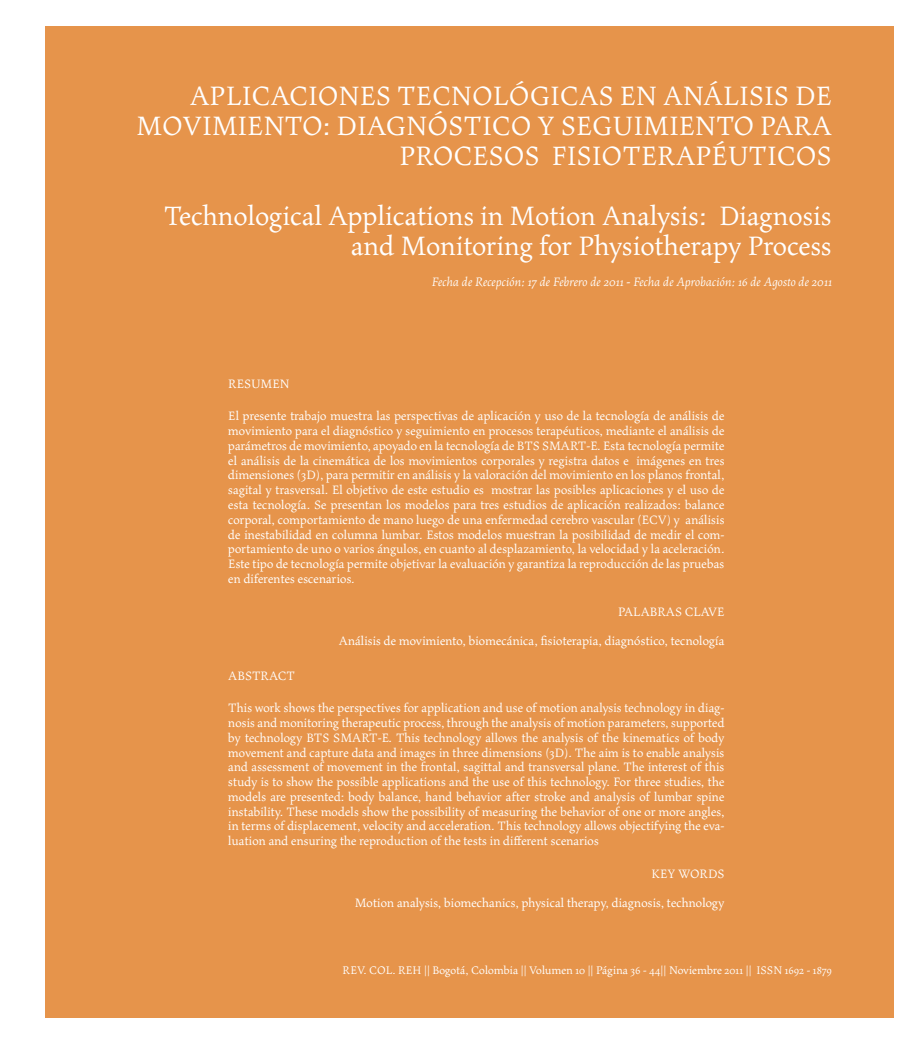
<style>
.page{position:relative;width:921px;height:1045px;background:#fff}
.page>*{position:absolute;margin:0;border:0;box-sizing:border-box;transform-origin:0 0}
.t1{font:30px/30px "Maiola Pro";color:#fff;text-align:right}
.t2{font:13.75px/14.8px "Maiola Pro";color:#fff;text-align:justify}
.t3{font:italic 13.75px "Maiola Pro";color:#fff}
.t4{font:12.5px "Maiola Pro";color:#fff}
</style>
<div class="page">
<div style="left:26px;top:27px;width:868px;height:991px;background:#e6944b"></div>
<div style="left:12px;top:10px;width:33px;height:1035px;background:#fff"></div>
<h1 class="t1" style="left:136px;top:81px;width:697px">APLICACIONES TECNOLÓGICAS EN ANÁLISIS DE<br>MOVIMIENTO: DIAGNÓSTICO Y SEGUIMIENTO PARA<br>PROCESOS FISIOTERAPÉUTICOS</h1>
<h1 class="t1" style="left:164px;top:201px;width:669px">Technological Applications in Motion Analysis: Diagnosis and Monitoring for Physiotherapy Process</h1>
<p class="t3" style="left:432px;top:274px;width:401px">Fecha de Recepción: 17 de Febrero de 2011 - Fecha de Aprobación: 16 de Agosto de 2011</p>
<p class="t2" style="left:228px;top:376px;width:63px">RESUMEN</p>
<p class="t2" style="left:228px;top:409px;width:498px">El presente trabajo muestra las perspectivas de aplicación y uso de la tecnología de análisis de movimiento para el diagnóstico y seguimiento en procesos terapéuticos, mediante el análisis de parámetros de movimiento, apoyado en la tecnología de BTS SMART-E. Esta tecnología permite el análisis de la cinemática de los movimientos corporales y registra datos e imágenes en tres dimensiones (3D), para permitir en análisis y la valoración del movimiento en los planos frontal, sagital y trasversal. El objetivo de este estudio es mostrar las posibles aplicaciones y el uso de esta tecnología. Se presentan los modelos para tres estudios de aplicación realizados: balance corporal, comportamiento de mano luego de una enfermedad cerebro vascular (ECV) y análisis de inestabilidad en columna lumbar. Estos modelos muestran la posibilidad de medir el com&shy;portamiento de uno o varios ángulos, en cuanto al desplazamiento, la velocidad y la aceleración.<br>Este tipo de tecnología permite objetivar la evaluación y garantiza la reproducción de las pruebas en diferentes escenarios.</p>
<p class="t2" style="left:339px;top:597px;width:387px;line-height:29.5px;text-align:right">PALABRAS CLAVE<br>Análisis de movimiento, biomecánica, fisioterapia, diagnóstico, tecnología</p>
<p class="t2" style="left:228px;top:668px;width:68px">ABSTRACT</p>
<p class="t2" style="left:228px;top:701px;width:498px">This work shows the perspectives for application and use of motion analysis technology in diag&shy;nosis and monitoring therapeutic process, through the analysis of motion parameters, supported by technology BTS SMART-E. This technology allows the analysis of the kinematics of body movement and capture data and images in three dimensions (3D). The aim is to enable analysis and assessment of movement in the frontal, sagittal and transversal plane. The interest of this study is to show the possible applications and the use of this technology. For three studies, the models are presented: body balance, hand behavior after stroke and analysis of lumbar spine instability. These models show the possibility of measuring the behavior of one or more angles, in terms of displacement, velocity and acceleration. This technology allows objectifying the eva&shy;luation and ensuring the reproduction of the tests in different scenarios</p>
<p class="t2" style="left:355px;top:859px;width:371px;line-height:29.5px;text-align:right">KEY WORDS<br>Motion analysis, biomechanics, physical therapy, diagnosis, technology</p>
<p class="t4" style="left:343px;top:963px;width:491px">REV. COL. REH || Bogotá, Colombia || Volumen 10 || Página 36 - 44|| Noviembre 2011 || ISSN 1692 - 1879</p>
</div>
